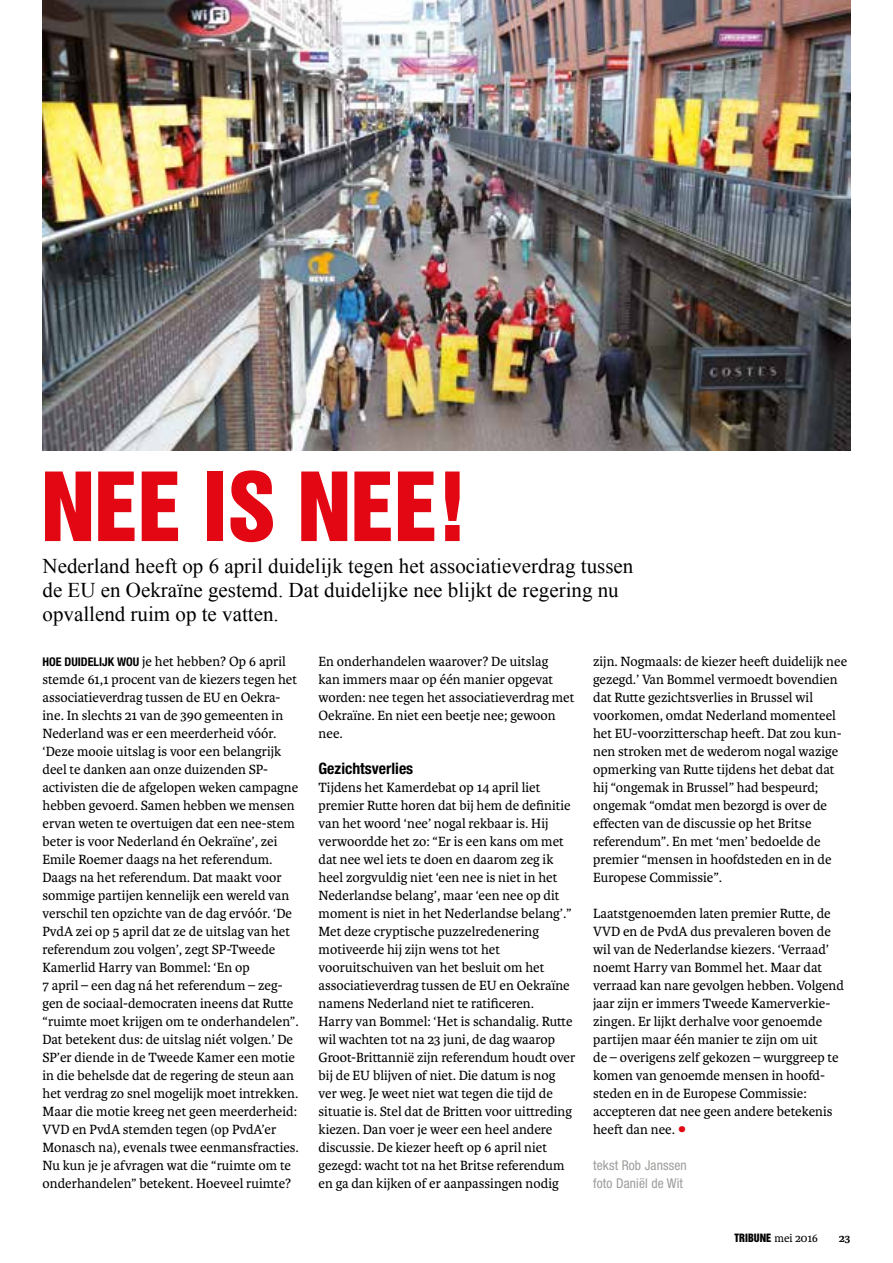
<style>
.page{position:relative;width:893px;height:1263px;background:#fff}
.page>*{position:absolute;margin:0;border:0;box-sizing:border-box;transform-origin:0 0}
.t1{font:87px "Helvetica Inserat LT Std";color:#e30613}
.t2{font:21px/24px "Times New Roman";color:#000}
.t3{font:700 condensed 15.75px "Helvetica Neue LT Std";color:#000}
.t4{font:14.25px/18px "Karmina";color:#000}
.t5{font:condensed 13.5px/18px "Helvetica Neue LT Std";letter-spacing:.01em;color:#9d9d9c}
.t6{font:700 12px "Karmina";color:#000}
.t7{font:10.5px "Helvetica Inserat LT Std";color:#000}
.s1{font-family:"Helvetica Neue LT Std";font-weight:700;font-stretch:condensed;font-size:12px}
.s2{font-size:24px;color:#e30613}
.s3{font-family:"Karmina";font-size:12px}
</style>
<div class="page">
<img style="left:43px;top:0;width:807px;height:450px">
<h1 class="t1" style="left:41px;top:455px;width:427px">NEE IS NEE!</h1>
<h2 class="t2" style="left:43px;top:553px;width:592px">Nederland heeft op 6 april duidelijk tegen het associatieverdrag tussen de EU en Oekraïne gestemd. Dat duidelijke nee blijkt de regering nu opvallend ruim op te vatten.</h2>
<p class="t4" style="left:319px;top:653px;width:257px">En onderhandelen waarover? De uitslag<br>kan immers maar op één manier opgevat worden: nee tegen het associatieverdrag met Oekraïne. En niet een beetje nee; gewoon nee.</p>
<p class="t3" style="left:319px;top:759px;width:96px">Gezichtsverlies</p>
<p class="t4" style="left:319px;top:779px;width:258px">Tijdens het Kamerdebat op 14 april liet premier Rutte horen dat bij hem de definitie van het woord ‘nee’ nogal rekbaar is. Hij verwoordde het zo: “Er is een kans om met dat nee wel iets te doen en daarom zeg ik heel zorgvuldig niet ‘een nee is niet in het Nederlandse belang’, maar ‘een nee op dit moment is niet in het Nederlandse belang’.” Met deze cryptische puzzelredenering motiveerde hij zijn wens tot het vooruitschuiven van het besluit om het associatieverdrag tussen de EU en Oekraïne namens Nederland niet te ratificeren.<br>Harry van Bommel: ‘Het is schandalig. Rutte wil wachten tot na 23 juni, de dag waarop Groot-Brittannië zijn referendum houdt over bij de EU blijven of niet. Die datum is nog ver weg. Je weet niet wat tegen die tijd de situatie is. Stel dat de Britten voor uittreding kiezen. Dan voer je weer een heel andere discussie. De kiezer heeft op 6 april niet gezegd: wacht tot na het Britse referendum en ga dan kijken of er aanpassingen nodig</p>
<p class="t4" style="left:43px;top:653px;width:258px"><span class="s1">HOE DUIDELIJK WOU</span> je het hebben? Op 6 april stemde 61,1 procent van de kiezers tegen het associatieverdrag tussen de EU en Oekra&shy;ïne. In slechts 21 van de 390 gemeenten in Nederland was er een meerderheid vóór. ‘Deze mooie uitslag is voor een belangrijk deel te danken aan onze duizenden SP&shy;activisten die de afgelopen weken campagne hebben gevoerd. Samen hebben we mensen ervan weten te overtuigen dat een nee-stem beter is voor Nederland én Oekraïne’, zei Emile Roemer daags na het referendum.<br>Daags na het referendum. Dat maakt voor sommige partijen kennelijk een wereld van verschil ten opzichte van de dag ervóór. ‘De PvdA zei op 5 april dat ze de uitslag van het referendum zou volgen’, zegt SP-Tweede Kamerlid Harry van Bommel: ‘En op<br>7 april – een dag ná het referendum – zeg&shy;gen de sociaal-democraten ineens dat Rutte “ruimte moet krijgen om te onderhandelen”.<br>Dat betekent dus: de uitslag niét volgen.’ De SP’er diende in de Tweede Kamer een motie in die behelsde dat de regering de steun aan het verdrag zo snel mogelijk moet intrekken.<br>Maar die motie kreeg net geen meerderheid:<br>VVD en PvdA stemden tegen (op PvdA’er Monasch na), evenals twee eenmansfracties.<br>Nu kun je je afvragen wat die “ruimte om te onderhandelen” betekent. Hoeveel ruimte?</p>
<p class="t4" style="left:593px;top:653px;width:256px">zijn. Nogmaals: de kiezer heeft duidelijk nee gezegd.’ Van Bommel vermoedt bovendien dat Rutte gezichtsverlies in Brussel wil voorkomen, omdat Nederland momenteel het EU-voorzitterschap heeft. Dat zou kun&shy;nen stroken met de wederom nogal wazige opmerking van Rutte tijdens het debat dat hij “ongemak in Brussel” had bespeurd; ongemak “omdat men bezorgd is over de effecten van de discussie op het Britse referendum”. En met ‘men’ bedoelde de premier “mensen in hoofdsteden en in de Europese Commissie”.</p>
<p class="t4" style="left:593px;top:905px;width:252px">Laatstgenoemden laten premier Rutte, de VVD en de PvdA dus prevaleren boven de wil van de Nederlandse kiezers. ‘Verraad’ noemt Harry van Bommel het. Maar dat verraad kan nare gevolgen hebben. Volgend jaar zijn er immers Tweede Kamerverkie&shy;zingen. Er lijkt derhalve voor genoemde partijen maar één manier te zijn om uit<br>de – overigens zelf gekozen – wurggreep te komen van genoemde mensen in hoofd&shy;steden en in de Europese Commissie: accepteren dat nee geen andere betekenis heeft dan nee. <span class="s2">•</span></p>
<p class="t5" style="left:593px;top:1156px;width:95px">tekst Rob Janssen foto Daniël de Wit</p>
<p class="t7" style="left:735px;top:1232px;width:85px">TRIBUNE <span class="s3">mei 2016</span></p>
<p class="t6" style="left:839px;top:1231px;width:13px">23</p>
</div>
